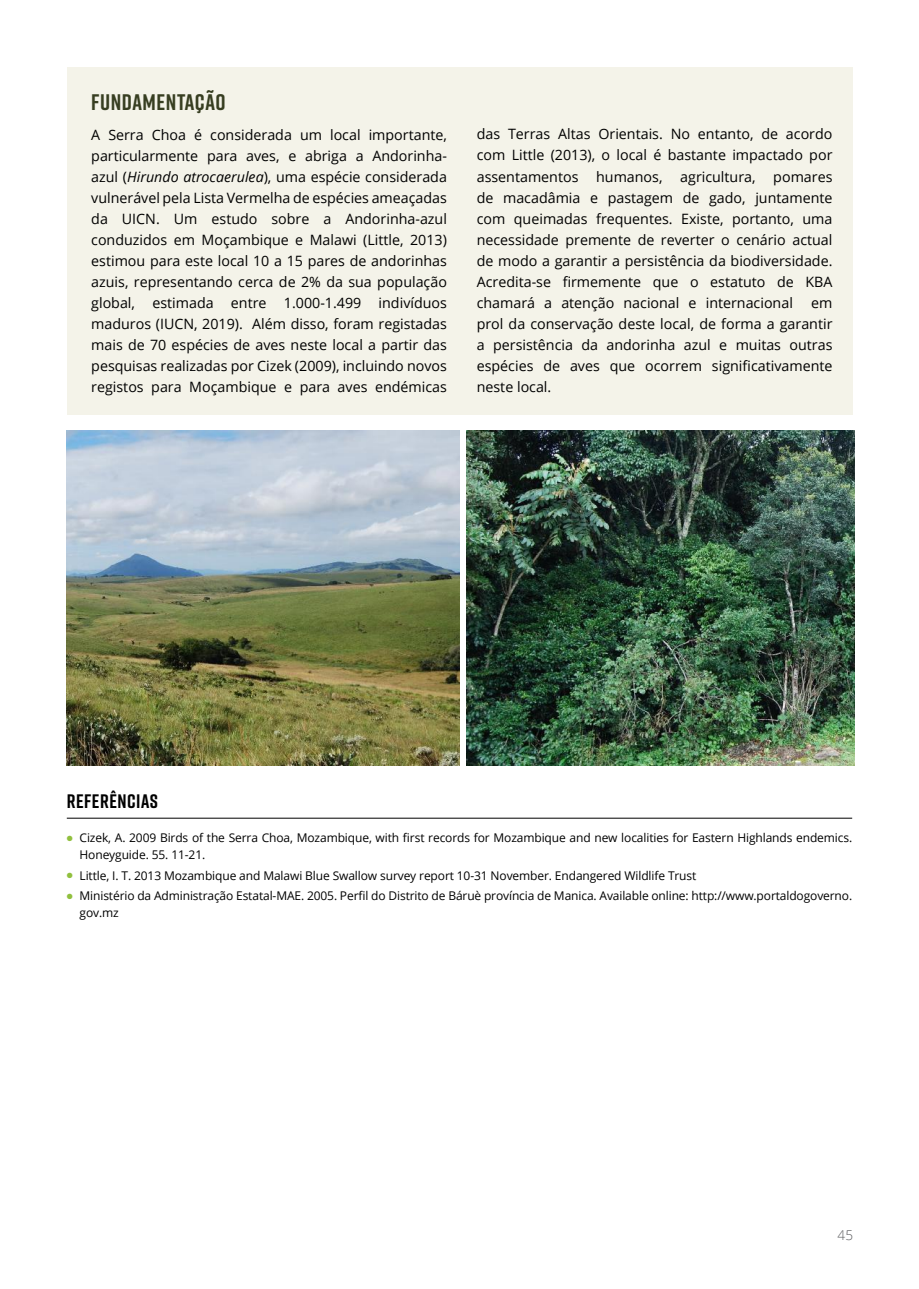
<style>
.page{position:relative;width:919px;height:1289px;background:#fff}
.page>*{position:absolute;margin:0;border:0;box-sizing:border-box;transform-origin:0 0}
.t1{font:700 22.5px "Rift";letter-spacing:.025em;color:#373e21}
.t2{font:700 19.5px "Rift";letter-spacing:.025em;color:#000}
.t3{font:14.25px/21px "Open Sans";color:#000;text-align:justify}
.t4{font:300 13.5px "Open Sans";color:#58595b}
.t5{font:12px/16.5px "Open Sans";letter-spacing:-.01em;color:#000}
.s1{font-style:italic}
.s2{color:#91c03e}
</style>
<div class="page">
<div style="left:67px;top:67px;width:785px;height:347px;background:#f4f3e9"></div>
<hr style="left:67px;top:817px;width:785px;height:1px;background:#000">
<img style="left:67px;top:430px;width:392px;height:335px">
<img style="left:466px;top:430px;width:388px;height:335px">
<h1 class="t1" style="left:91px;top:86px;width:136px">FUNDAMENTAÇÃO</h1>
<p class="t3" style="left:91px;top:123px;width:357px">A Serra Choa é considerada um local importante, particularmente para aves, e abriga a Andorinha&shy;azul (<span class="s1">Hirundo atrocaerulea</span>), uma espécie considerada vulnerável pela Lista Vermelha de espécies ameaçadas da UICN. Um estudo sobre a Andorinha-azul conduzidos em Moçambique e Malawi (Little, 2013) estimou para este local 10 a 15 pares de andorinhas azuis, representando cerca de 2% da sua população global, estimada entre 1.000-1.499 indivíduos maduros (IUCN, 2019). Além disso, foram registadas mais de 70 espécies de aves neste local a partir das pesquisas realizadas por Cizek (2009), incluindo novos registos para Moçambique e para aves endémicas</p>
<p class="t3" style="left:476px;top:123px;width:357px">das Terras Altas Orientais. No entanto, de acordo com Little (2013), o local é bastante impactado por assentamentos humanos, agricultura, pomares de macadâmia e pastagem de gado, juntamente com queimadas frequentes. Existe, portanto, uma necessidade premente de reverter o cenário actual de modo a garantir a persistência da biodiversidade.<br>Acredita-se firmemente que o estatuto de KBA chamará a atenção nacional e internacional</p>
<p class="t3" style="left:476px;top:291px;width:357px;text-indent:334px">em prol da conservação deste local, de forma a garantir a persistência da andorinha azul e muitas outras espécies de aves que ocorrem significativamente neste local.</p>
<h2 class="t2" style="left:67px;top:786px;width:93px">REFERÊNCIAS</h2>
<p class="t5" style="left:80px;top:829px;width:774px;text-indent:-13px"><span class="s2">●</span> Cizek, A. 2009 Birds of the Serra Choa, Mozambique, with first records for Mozambique and new localities for Eastern Highlands endemics.<br>Honeyguide. 55. 11-21.</p>
<p class="t5" style="left:67px;top:866px;width:631px"><span class="s2">●</span> Little, I. T. 2013 Mozambique and Malawi Blue Swallow survey report 10-31 November. Endangered Wildlife Trust</p>
<p class="t5" style="left:80px;top:887px;width:774px;text-indent:-13px"><span class="s2">●</span> Ministério da Administração Estatal-MAE. 2005. Perfil do Distrito de Báruè província de Manica. Available online: http://www.portaldogoverno. gov.mz</p>
<p class="t4" style="left:837px;top:1226px;width:17px">45</p>
</div>
